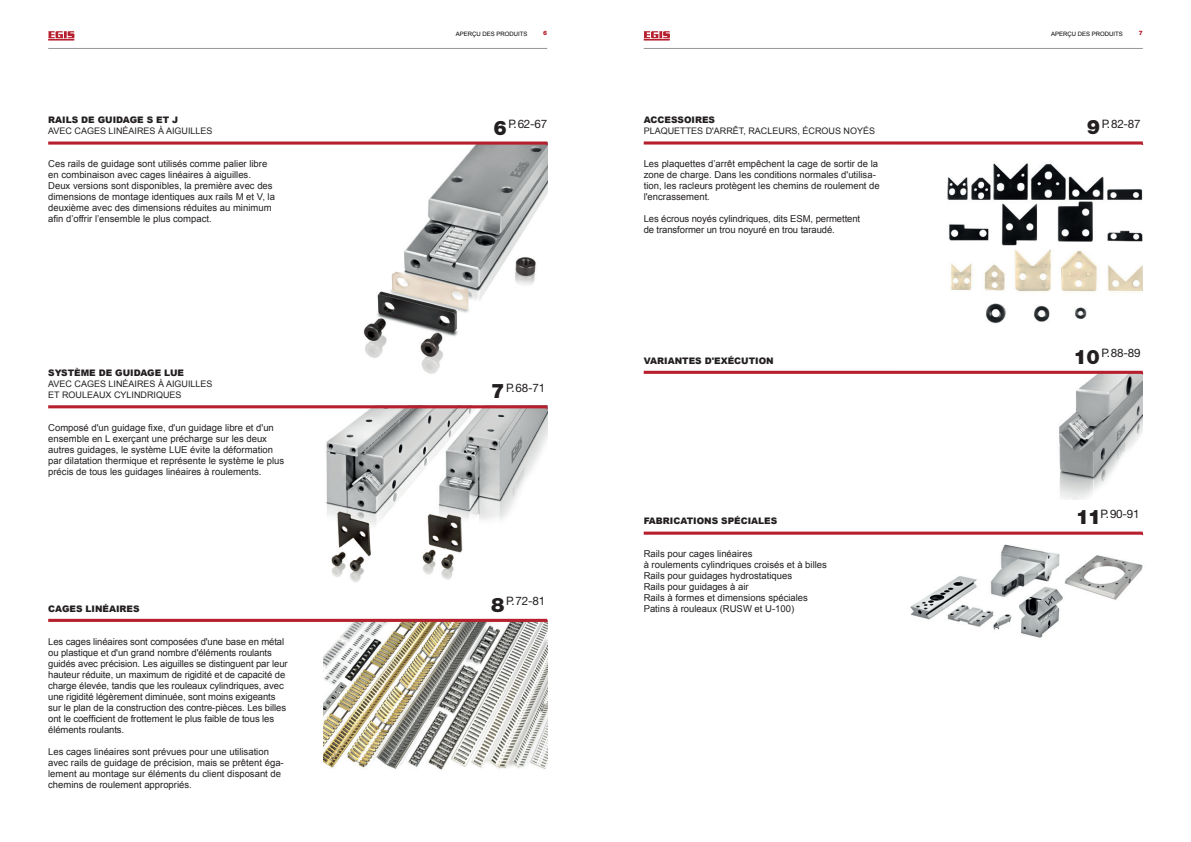
<style>
.page{position:relative;width:1191px;height:842px;background:#fff}
.page>*{position:absolute;margin:0;border:0;box-sizing:border-box;transform-origin:0 0}
.t1{font:11.7px "Helvetica Neue LT Std";letter-spacing:-.02em;color:#231f20}
.t2{font:9.5px/11px "Arial";color:#231f20}
.t3{font:9px/11px "Arial";color:#231f20}
.t4{font:900 9px "Arial";color:#231f20}
.t5{font:6px "Arial";color:#000}
.t6{font:900 6px "Helvetica Neue LT Std";color:#b61f2d}
.s1{font-weight:900;font-size:20px}
</style>
<div class="page">
<img style="left:363px;top:145px;width:184px;height:229px">
<img style="left:323px;top:623px;width:224px;height:147px">
<img style="left:947px;top:163px;width:195px;height:161px">
<img style="left:910px;top:534px;width:234px;height:104px">
<img style="left:326px;top:409px;width:221px;height:173px">
<img style="left:1059px;top:375px;width:83px;height:125px">
<svg style="left:48px;top:141px;width:500px;height:4px;background:#c4505b"></svg>
<svg style="left:48px;top:405px;width:500px;height:4px;background:#c14c57"></svg>
<svg style="left:643px;top:141px;width:500px;height:4px;background:#c6515c"></svg>
<svg style="left:643px;top:532px;width:500px;height:3px"></svg>
<svg style="left:643px;top:371px;width:500px;height:4px"></svg>
<svg style="left:48px;top:619px;width:500px;height:4px"></svg>
<hr style="left:643px;top:48px;width:499px;height:1px;background:#939598">
<svg style="left:643px;top:31px;width:27px;height:10px"></svg>
<svg style="left:48px;top:31px;width:26px;height:10px"></svg>
<hr style="left:48px;top:48px;width:499px;height:1px;background:#939598">
<p class="t4" style="left:48px;top:114px;width:131px">RAILS DE GUIDAGE S ET J</p>
<p class="t3" style="left:48px;top:126px;width:166px">AVEC CAGES LINÉAIRES À AIGUILLES</p>
<p class="t2" style="left:48px;top:159px;width:228px">Ces rails de guidage sont utilisés comme palier libre en combinaison avec cages linéaires à aiguilles.<br>Deux versions sont disponibles, la première avec des dimensions de montage identiques aux rails M et V, la deuxième avec des dimensions réduites au minimum afin d’offrir l’ensemble le plus compact.</p>
<p class="t4" style="left:48px;top:366px;width:137px">SYSTÈME DE GUIDAGE LUE</p>
<p class="t3" style="left:48px;top:378px;width:166px">AVEC CAGES LINÉAIRES À AIGUILLES<br>ET ROULEAUX CYLINDRIQUES</p>
<p class="t2" style="left:48px;top:422px;width:238px">Composé d'un guidage fixe, d'un guidage libre et d'un ensemble en L exerçant une précharge sur les deux autres guidages, le système LUE évite la déformation par dilatation thermique et représente le système le plus précis de tous les guidages linéaires à roulements.</p>
<p class="t4" style="left:48px;top:602px;width:93px">CAGES LINÉAIRES</p>
<p class="t2" style="left:48px;top:636px;width:241px">Les cages linéaires sont composées d'une base en métal ou plastique et d'un grand nombre d'éléments roulants guidés avec précision. Les aiguilles se distinguent par leur hauteur réduite, un maximum de rigidité et de capacité de charge élevée, tandis que les rouleaux cylindriques, avec une rigidité légèrement diminuée, sont moins exigeants sur le plan de la construction des contre-pièces. Les billes ont le coefficient de frottement le plus faible de tous les éléments roulants.</p>
<p class="t2" style="left:48px;top:746px;width:237px">Les cages linéaires sont prévues pour une utilisation avec rails de guidage de précision, mais se prêtent éga&shy;lement au montage sur éléments du client disposant de chemins de roulement appropriés.</p>
<p class="t5" style="left:456px;top:30px;width:73px">APERÇU DES PRODUITS</p>
<p class="t5" style="left:1051px;top:30px;width:73px">APERÇU DES PRODUITS</p>
<p class="t6" style="left:543px;top:30px;width:6px">6</p>
<p class="t6" style="left:1138px;top:30px;width:6px">7</p>
<p class="t1" style="left:493px;top:117px;width:55px"><span class="s1">6</span> P.62-67</p>
<p class="t1" style="left:491px;top:380px;width:55px"><span class="s1">7</span> P.68-71</p>
<p class="t1" style="left:491px;top:594px;width:55px"><span class="s1">8</span> P.72-81</p>
<p class="t4" style="left:643px;top:113px;width:73px">ACCESSOIRES</p>
<p class="t3" style="left:643px;top:126px;width:233px">PLAQUETTES D'ARRÊT, RACLEURS, ÉCROUS NOYÉS</p>
<p class="t2" style="left:643px;top:158px;width:238px">Les plaquettes d’arrêt empêchent la cage de sortir de la zone de charge. Dans les conditions normales d'utilisa&shy;tion, les racleurs protègent les chemins de roulement de l'encrassement.</p>
<p class="t2" style="left:643px;top:214px;width:218px">Les écrous noyés cylindriques, dits ESM, permettent de transformer un trou noyuré en trou taraudé.</p>
<p class="t4" style="left:643px;top:354px;width:131px">VARIANTES D'EXÉCUTION</p>
<p class="t4" style="left:643px;top:515px;width:135px">FABRICATIONS SPÉCIALES</p>
<p class="t2" style="left:643px;top:549px;width:185px">Rails pour cages linéaires<br>à roulements cylindriques croisés et à billes Rails pour guidages hydrostatiques<br>Rails pour guidages à air<br>Rails à formes et dimensions spéciales Patins à rouleaux (RUSW et U-100)</p>
<p class="t1" style="left:1086px;top:117px;width:55px"><span class="s1">9</span> P.82-87</p>
<p class="t1" style="left:1073px;top:346px;width:68px"><span class="s1">10</span> P.88-89</p>
<p class="t1" style="left:1075px;top:507px;width:65px"><span class="s1">11</span>P.90-91</p>
</div>
